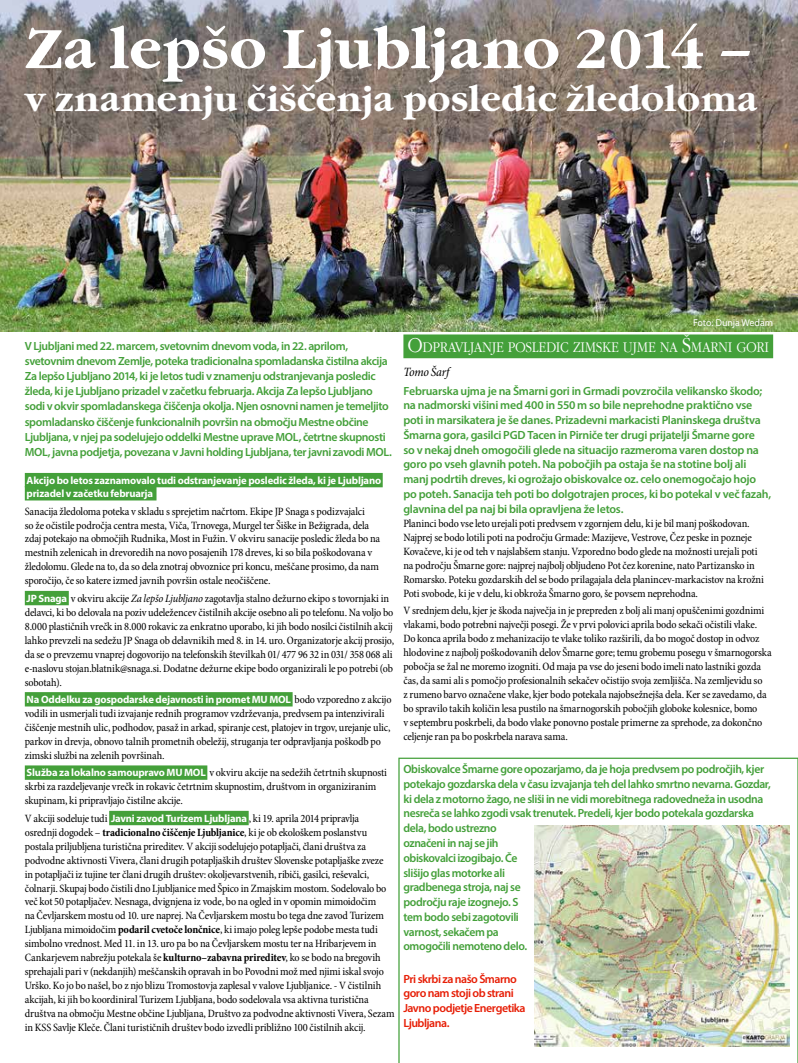
<style>
.page{position:relative;width:798px;height:1063px;background:#fff}
.page>*{position:absolute;margin:0;border:0;box-sizing:border-box;transform-origin:0 0}
.t1{font:700 56.62px "Garamond Itc TEE";color:#fff}
.t2{font:700 35.38px "Garamond Itc TEE";color:#fff}
.t3{font:14.5px "Garamond Itc TEE Ligh";letter-spacing:-.025em;color:#fff;scale:.89 1}
.t4{font:italic condensed 12.75px "Minion Pro";letter-spacing:-.02em;color:#000}
.t5{font:600 11.88px/14.8px "Myriad Pro";letter-spacing:-.03em;color:#44a03a}
.t6{font:600 11.88px/14.8px "Myriad Pro";letter-spacing:-.04em;color:#e71e06}
.t7{font:condensed 11.25px/14px "Minion Pro";letter-spacing:-.015em;color:#000}
.t8{font:700 10.62px/13.1px "Myriad Pro";letter-spacing:-.015em;color:#fff}
.t9{font:10px "Myriad Pro";letter-spacing:-.01em;color:#fff}
.s1{font-family:"Myriad Pro";font-weight:700;font-stretch:normal;font-size:10.62px;color:#fff}
.s2{font-style:italic}
.s3{font-family:"Minion Pro";font-weight:400;font-stretch:condensed;font-size:11.25px;color:#000}
.s4{font-weight:700}
.s5{font-size:20.62px}
</style>
<div class="page">
<svg style="left:398px;top:758px;width:399px;height:305px"></svg>
<img style="left:0;top:0;width:797px;height:331px">
<div style="left:25px;top:473px;width:357px;height:14px;background:#44a03a"></div>
<div style="left:25px;top:486px;width:131px;height:14px;background:#44a03a"></div>
<div style="left:25px;top:591px;width:44px;height:14px;background:#44a03a"></div>
<div style="left:25px;top:692px;width:267px;height:14px;background:#44a03a"></div>
<div style="left:25px;top:765px;width:182px;height:15px;background:#44a03a"></div>
<div style="left:109px;top:811px;width:139px;height:14px;background:#44a03a"></div>
<div style="left:403px;top:334px;width:369px;height:24px;background:#44a03a"></div>
<img style="left:534px;top:825px;width:254px;height:221px">
<h1 class="t1" style="left:25px;top:16px;width:728px">Za lepšo Ljubljano 2014 –</h1>
<h2 class="t2" style="left:25px;top:78px;width:734px">v znamenju čiščenja posledic žledoloma</h2>
<p class="t5" style="left:25px;top:338px;width:368px;line-height:15.2px">V Ljubljani med 22. marcem, svetovnim dnevom voda, in 22. aprilom, svetovnim dnevom Zemlje, poteka tradicionalna spomladanska čistilna akcija Za lepšo Ljubljano 2014, ki je letos tudi v znamenju odstranjevanja posledic žleda, ki je Ljubljano prizadel v začetku februarja. Akcija Za lepšo Ljubljano sodi v okvir spomladanskega čiščenja okolja. Njen osnovni namen je temeljito spomladansko čiščenje funkcionalnih površin na območju Mestne občine Ljubljana, v njej pa sodelujejo oddelki Mestne uprave MOL, četrtne skupnosti MOL, javna podjetja, povezana v Javni holding Ljubljana, ter javni zavodi MOL.</p>
<p class="t8" style="left:27px;top:473px;width:356px">Akcijo bo letos zaznamovalo tudi odstranjevanje posledic žleda, ki je Ljubljano prizadel v začetku februarja</p>
<p class="t7" style="left:25px;top:504px;width:356px">Sanacija žledoloma poteka v skladu s sprejetim načrtom. Ekipe JP Snaga s podizvajalci<br>so že očistile področja centra mesta, Viča, Trnovega, Murgel ter Šiške in Bežigrada, dela zdaj potekajo na območjih Rudnika, Most in Fužin. V okviru sanacije posledic žleda bo na mestnih zelenicah in drevoredih na novo posajenih 178 dreves, ki so bila poškodovana v žledolomu. Glede na to, da so dela znotraj obvoznice pri koncu, meščane prosimo, da nam sporočijo, če so katere izmed javnih površin ostale neočiščene.</p>
<p class="t7" style="left:25px;top:592px;width:370px"><span class="s1">JP Snaga</span> v okviru akcije <span class="s2">Za lepšo Ljubljano</span> zagotavlja stalno dežurno ekipo s tovornjaki in delavci, ki bo delovala na poziv udeležencev čistilnih akcije osebno ali po telefonu. Na voljo bo 8.000 plastičnih vrečk in 8.000 rokavic za enkratno uporabo, ki jih bodo nosilci čistilnih akcij lahko prevzeli na sedežu JP Snaga ob delavnikih med 8. in 14. uro. Organizatorje akcij prosijo, da se o prevzemu vnaprej dogovorijo na telefonskih številkah 01/ 477 96 32 in 031/ 358 068 ali e-naslovu stojan.blatnik@snaga.si. Dodatne dežurne ekipe bodo organizirali le po potrebi (ob sobotah).</p>
<p class="t8" style="left:27px;top:693px;width:366px">Na Oddelku za gospodarske dejavnosti in promet MU MOL <span class="s3">bodo vzporedno z akcijo</span></p>
<p class="t7" style="left:25px;top:707px;width:367px">vodili in usmerjali tudi izvajanje rednih programov vzdrževanja, predvsem pa intenzivirali čiščenje mestnih ulic, podhodov, pasaž in arkad, spiranje cest, platojev in trgov, urejanje ulic, parkov in drevja, obnovo talnih prometnih obeležij, struganja ter odpravljanja poškodb po zimski službi na zelenih površinah.</p>
<p class="t7" style="left:25px;top:766px;width:363px"><span class="s1">Služba za lokalno samoupravo MU MOL</span> v okviru akcije na sedežih četrtnih skupnosti skrbi za razdeljevanje vrečk in rokavic četrtnim skupnostim, društvom in organiziranim skupinam, ki pripravljajo čistilne akcije.</p>
<p class="t7" style="left:25px;top:812px;width:371px">V akciji sodeluje tudi <span class="s1">Javni zavod Turizem Ljubljana</span> , ki 19. aprila 2014 pripravlja<br>osrednji dogodek – <span class="s4">tradicionalno čiščenje Ljubljanice</span>, ki je ob ekološkem poslanstvu postala priljubljena turistična prireditev. V akciji sodelujejo potapljači, člani društva za podvodne aktivnosti Vivera, člani drugih potapljaških društev Slovenske potapljaške zveze in potapljači iz tujine ter člani drugih društev: okoljevarstvenih, ribiči, gasilci, reševalci, čolnarji. Skupaj bodo čistili dno Ljubljanice med Špico in Zmajskim mostom. Sodelovalo bo več kot 50 potapljačev. Nesnaga, dvignjena iz vode, bo na ogled in v opomin mimoidočim<br>na Čevljarskem mostu od 10. ure naprej. Na Čevljarskem mostu bo tega dne zavod Turizem Ljubljana mimoidočim <span class="s4">podaril cvetoče lončnice</span>, ki imajo poleg lepše podobe mesta tudi simbolno vrednost. Med 11. in 13. uro pa bo na Čevljarskem mostu ter na Hribarjevem in Cankarjevem nabrežju potekala še <span class="s4">kulturno–zabavna prireditev</span>, ko se bodo na bregovih sprehajali pari v (nekdanjih) meščanskih opravah in bo Povodni mož med njimi iskal svojo Urško. Ko jo bo našel, bo z njo blizu Tromostovja zaplesal v valove Ljubljanice. - V čistilnih akcijah, ki jih bo koordiniral Turizem Ljubljana, bodo sodelovala vsa aktivna turistična društva na območju Mestne občine Ljubljana, Društvo za podvodne aktivnosti Vivera, Sezam in KSS Savlje Kleče. Člani turističnih društev bodo izvedli približno 100 čistilnih akcij.</p>
<p class="t9" style="left:692px;top:316px;width:82px">Foto: Dunja Wedam</p>
<p class="t3" style="left:407px;top:339px;width:407px"><span class="s5">O</span>DPRAVLJANJE POSLEDIC ZIMSKE UJME NA <span class="s5">Š</span>MARNI GORI</p>
<p class="t4" style="left:403px;top:365px;width:47px">Tomo Šarf</p>
<p class="t5" style="left:403px;top:383px;width:369px">Februarska ujma je na Šmarni gori in Grmadi povzročila velikansko škodo; na nadmorski višini med 400 in 550 m so bile neprehodne praktično vse poti in marsikatera je še danes. Prizadevni markacisti Planinskega društva Šmarna gora, gasilci PGD Tacen in Pirniče ter drugi prijatelji Šmarne gore<br>so v nekaj dneh omogočili glede na situacijo razmeroma varen dostop na goro po vseh glavnih poteh. Na pobočjih pa ostaja še na stotine bolj ali manj podrtih dreves, ki ogrožajo obiskovalce oz. celo onemogočajo hojo po poteh. Sanacija teh poti bo dolgotrajen proces, ki bo potekal v več fazah, glavnina del pa naj bi bila opravljena že letos.</p>
<p class="t7" style="left:403px;top:517px;width:362px">Planinci bodo vse leto urejali poti predvsem v zgornjem delu, ki je bil manj poškodovan.<br>Najprej se bodo lotili poti na področju Grmade: Mazijeve, Vestrove, Čez peske in pozneje Kovačeve, ki je od teh v najslabšem stanju. Vzporedno bodo glede na možnosti urejali poti na področju Šmarne gore: najprej najbolj obljudeno Pot čez korenine, nato Partizansko in Romarsko. Poteku gozdarskih del se bodo prilagajala dela planincev-markacistov na krožni Poti svobode, ki je v delu, ki obkroža Šmarno goro, še povsem neprehodna.</p>
<p class="t7" style="left:403px;top:604px;width:369px">V srednjem delu, kjer je škoda največja in je prepreden z bolj ali manj opuščenimi gozdnimi vlakami, bodo potrebni največji posegi. Že v prvi polovici aprila bodo sekači očistili vlake.<br>Do konca aprila bodo z mehanizacijo te vlake toliko razširili, da bo mogoč dostop in odvoz hlodovine z najbolj poškodovanih delov Šmarne gore; temu grobemu posegu v šmarnogorska pobočja se žal ne moremo izogniti. Od maja pa vse do jeseni bodo imeli nato lastniki gozda čas, da sami ali s pomočjo profesionalnih sekačev očistijo svoja zemljišča. Na zemljevidu so<br>z rumeno barvo označene vlake, kjer bodo potekala najobsežnejša dela. Ker se zavedamo, da bo spravilo takih količin lesa pustilo na šmarnogorskih pobočjih globoke kolesnice, bomo<br>v septembru poskrbeli, da bodo vlake ponovno postale primerne za sprehode, za dokončno celjenje ran pa bo poskrbela narava sama.</p>
<p class="t5" style="left:403px;top:762px;width:369px">Obiskovalce Šmarne gore opozarjamo, da je hoja predvsem po področjih, kjer potekajo gozdarska dela v času izvajanja teh del lahko smrtno nevarna. Gozdar, ki dela z motorno žago, ne sliši in ne vidi morebitnega radovedneža in usodna nesreča se lahko zgodi vsak trenutek. Predeli, kjer bodo potekala gozdarska dela, bodo ustrezno<br>označeni in naj se jih<br>obiskovalci izogibajo. Če<br>slišijo glas motorke ali<br>gradbenega stroja, naj se<br>področju raje izognejo. S<br>tem bodo sebi zagotovili<br>varnost, sekačem pa<br>omogočili nemoteno delo.</p>
<p class="t6" style="left:403px;top:971px;width:124px">Pri skrbi za našo Šmarno goro nam stoji ob strani<br>Javno podjetje Energetika<br>Ljubljana.</p>
</div>
